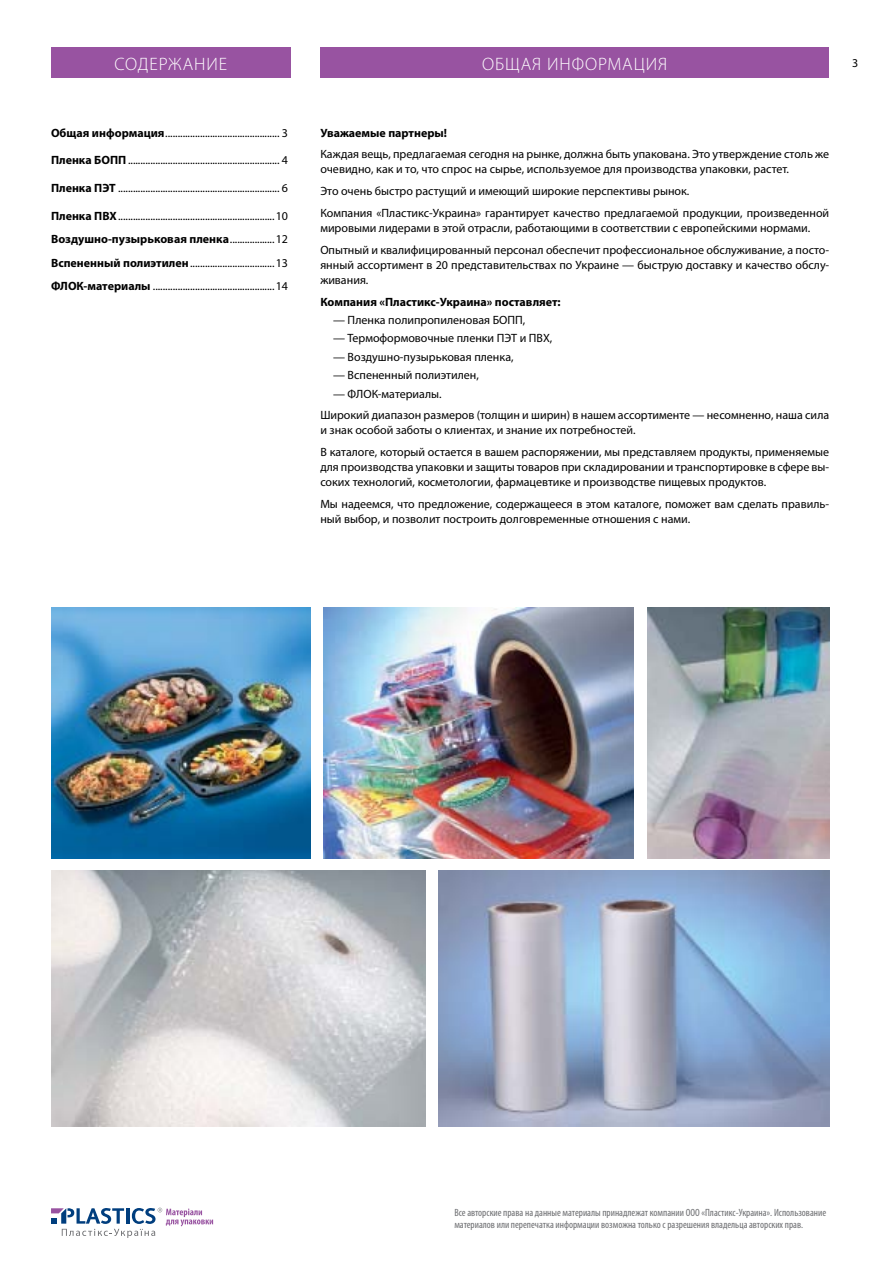
<style>
.page{position:relative;width:893px;height:1263px;background:#fff}
.page>*{position:absolute;margin:0;border:0;box-sizing:border-box;transform-origin:0 0}
.t1{font:300 18px "Myriad Pro";letter-spacing:.05em;color:#fff}
.t2{font:12px/15px "Myriad Pro";color:#000}
.t3{font:700 12px "Myriad Pro";color:#000}
.t4{font:condensed 10.5px/12.6px "Myriad Pro";color:#6d6e71}
.s1{font-weight:700}
</style>
<div class="page">
<svg style="left:51px;top:1208px;width:162px;height:30px"></svg>
<div style="left:320px;top:48px;width:509px;height:30px;background:#9853a1"></div>
<div style="left:51px;top:48px;width:240px;height:30px;background:#9853a1"></div>
<img style="left:439px;top:871px;width:390px;height:255px">
<img style="left:323px;top:608px;width:311px;height:250px">
<img style="left:51px;top:871px;width:374px;height:255px">
<img style="left:647px;top:608px;width:182px;height:250px">
<img style="left:51px;top:608px;width:259px;height:251px">
<h1 class="t1" style="left:114px;top:54px;width:103px">СОДЕРЖАНИЕ</h1>
<h1 class="t1" style="left:482px;top:54px;width:174px">ОБЩАЯ И НФОРМАЦИЯ</h1>
<p class="t2" style="left:51px;top:125px;width:238px"><span class="s1">Общая информация</span>.............................................. 3</p>
<p class="t2" style="left:51px;top:153px;width:238px"><span class="s1">Пленка БОПП</span>............................................................. 4</p>
<p class="t2" style="left:51px;top:180px;width:239px"><span class="s1">Пленка ПЭТ</span> ................................................................. 6</p>
<p class="t2" style="left:51px;top:204px;width:239px;line-height:23.5px;text-align:justify"><span class="s1">Пленка ПВХ</span>...............................................................10<br><span class="s1">Воздушно-пузырьковая пленка</span>..................12<br><span class="s1">Вспененный полиэтилен</span>..................................13<br><span class="s1">ФЛОК-материалы</span> .................................................14</p>
<p class="t3" style="left:320px;top:125px;width:128px">Уважаемые партнеры!</p>
<p class="t2" style="left:320px;top:147px;width:510px">Каждая вещь, предлагаемая сегодня на рынке, должна быть упакована. Это утверждение столь же очевидно, как и то, что спрос на сырье, используемое для производства упаковки, растет.</p>
<p class="t2" style="left:320px;top:180px;width:510px;line-height:21.8px">Это очень быстро растущий и имеющий широкие перспективы рынок.<br>Компания «Пластикс-Украина» гарантирует качество предлагаемой продукции, произведенной</p>
<p class="t2" style="left:320px;top:217px;width:510px;line-height:21.8px">мировыми лидерами в этой отрасли, работающими в соответствии с европейскими нормами.<br>Опытный и квалифицированный персонал обеспечит профессиональное обслуживание, а посто-</p>
<p class="t2" style="left:320px;top:257px;width:510px">янный ассортимент в 20 представительствах по Украине — быструю доставку и качество обслу&shy;живания.</p>
<p class="t3" style="left:320px;top:294px;width:242px">Компания «Пластикс-Украина» поставляет:</p>
<p class="t2" style="left:333px;top:312px;width:194px">— Пленка полипропиленовая БОПП,</p>
<p class="t2" style="left:333px;top:331px;width:221px">— Термоформовочные пленки ПЭТ и ПВХ,</p>
<p class="t2" style="left:333px;top:349px;width:182px">— Воздушно-пузырьковая пленка,</p>
<p class="t2" style="left:333px;top:367px;width:147px">— Вспененный полиэтилен,</p>
<p class="t2" style="left:320px;top:382px;width:510px;line-height:21.8px;text-indent:13px">— ФЛОК-материалы.<br>Широкий диапазон размеров (толщин и ширин) в нашем ассортименте — несомненно, наша сила</p>
<p class="t2" style="left:320px;top:419px;width:510px;line-height:21.8px">и знак особой заботы о клиентах, и знание их потребностей.<br>В каталоге, который остается в вашем распоряжении, мы представляем продукты, применяемые</p>
<p class="t2" style="left:320px;top:459px;width:510px">для производства упаковки и защиты товаров при складировании и транспортировке в сфере вы&shy;соких технологий, косметологии, фармацевтике и производстве пищевых продуктов.</p>
<p class="t2" style="left:320px;top:496px;width:510px">Мы надеемся, что предложение, содержащееся в этом каталоге, поможет вам сделать правиль&shy;ный выбор, и позволит построить долговременные отношения с нами.</p>
<p class="t2" style="left:852px;top:56px;width:8px">3</p>
<p class="t4" style="left:454px;top:1206px;width:373px">Все авторские права на данные материалы принадлежат компании ООО «Пластикс-Украина». Использование материалов или перепечатка информации возможна только с разрешения владельца авторских прав.</p>
</div>
